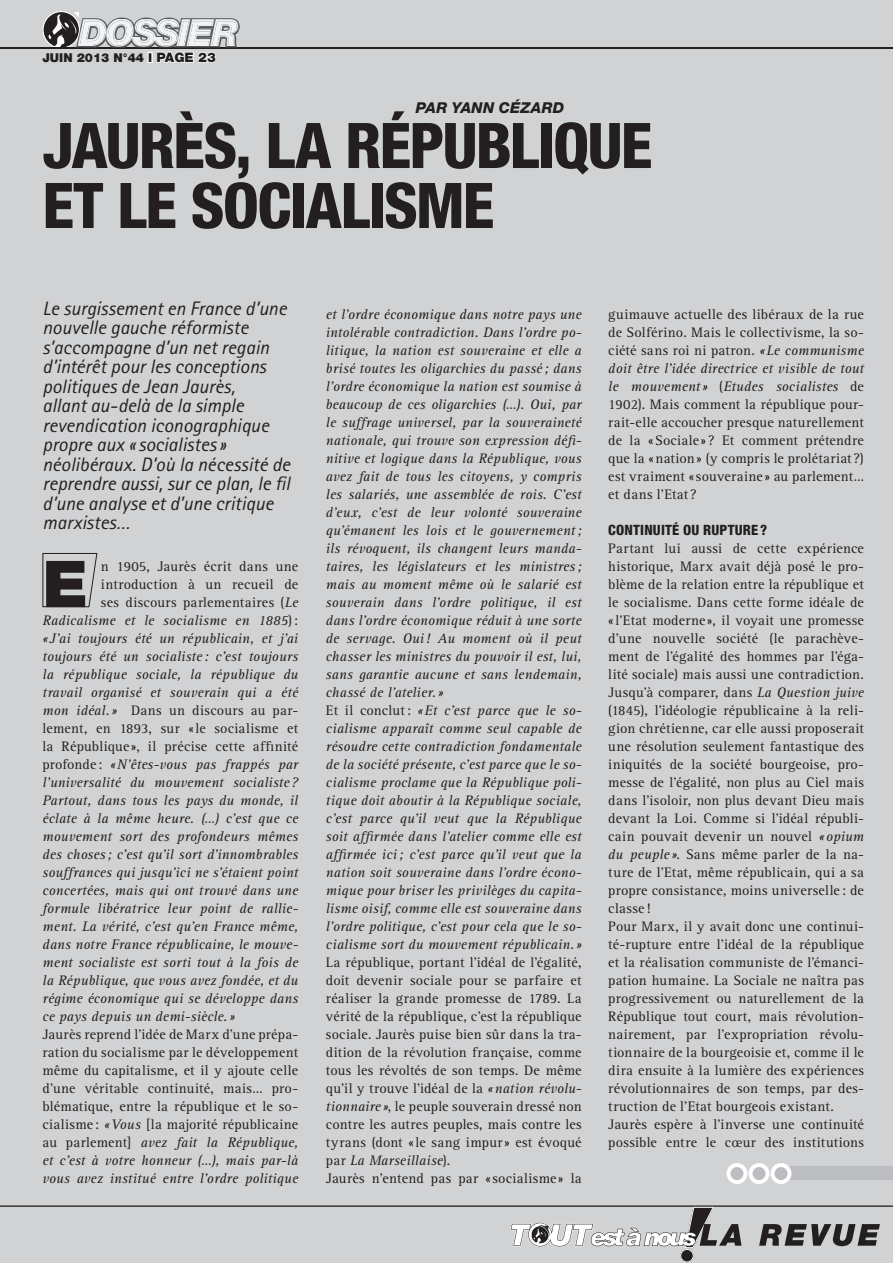
<style>
.page{position:relative;width:893px;height:1263px;background:#d1d2d4}
.page>*{position:absolute;margin:0;border:0;box-sizing:border-box;transform-origin:0 0}
.t1{font:900 64.65px "Helvetica Neue LT Std";color:#231f20}
.t2{font:800 condensed 63px/60px "Helvetica Neue LT Std";letter-spacing:-.02em;color:#231f20}
.t3{font:italic 900 37.5px "Helvetica Neue LT Std";letter-spacing:-.07em;color:#f2f3f4}
.t4{font:italic 19.5px/19.5px "Rotis Sans Serif Std";color:#231f20}
.t5{font:italic 800 15px "Helvetica Neue LT Std";letter-spacing:.015em;color:#231f20}
.t6{font:14.25px/18px "Rotis Serif Std";letter-spacing:.015em;color:#231f20}
.t7{font:italic 14.25px/18px "Rotis Serif Std";letter-spacing:.01em;color:#231f20}
.t8{font:800 condensed 14.25px "Helvetica Neue LT Std";letter-spacing:.18em;color:#231f20}
.t9{font:900 12.3px "Helvetica Neue LT Std";color:#231f20}
.s1{font-size:13.2px}
.s2{font-style:italic}
.s3{font-style:normal}
</style>
<div class="page">
<hr style="left:0;top:48px;width:893px;height:1px;background:#231f20">
<hr style="left:0;top:1205px;width:893px;height:2px;background:#231f20">
<svg style="left:43px;top:11px;width:197px;height:52px"></svg>
<div style="left:680px;top:1249px;width:14px;height:13px;background:#231f20;border:1px solid #231f20;border-radius:50%"></div>
<div style="left:680px;top:1249px;width:14px;height:13px;border:1px solid #fff;border-radius:50%"></div>
<svg style="left:509px;top:1206px;width:371px;height:49px"></svg>
<div style="left:780px;top:1166px;width:113px;height:14px;background:#bcbdc0"></div>
<svg style="left:726px;top:1163px;width:66px;height:21px"></svg>
<svg style="left:42px;top:553px;width:56px;height:54px"></svg>
<h3 class="t3" style="left:79px;top:10px;width:161px">DOSSIER</h3>
<p class="t9" style="left:43px;top:50px;width:175px">JUIN 2013 N°44 I <span class="s1">PAGE 23</span></p>
<p class="t5" style="left:416px;top:99px;width:150px">PAR YANN CÉZARD</p>
<h2 class="t2" style="left:43px;top:115px;width:611px">JAURÈS, LA RÉPUBLIQUE<br>ET LE SOCIALISME</h2>
<p class="t4" style="left:43px;top:298px;width:249px">Le surgissement en France d’une nouvelle gauche réformiste s’accompagne d’un net regain d’intérêt pour les conceptions politiques de Jean Jaurès,<br>allant au-delà de la simple revendication iconographique propre aux « socialistes » néolibéraux. D’où la nécessité de reprendre aussi, sur ce plan, le fil d’une analyse et d’une critique marxistes…</p>
<h1 class="t1" style="left:43px;top:545px;width:47px">E</h1>
<p class="t6" style="left:101px;top:558px;width:199px">n 1905, Jaurès écrit dans une</p>
<p class="t6" style="left:101px;top:576px;width:199px">introduction à un recueil de</p>
<p class="t6" style="left:101px;top:594px;width:199px">ses discours parlementaires (<span class="s2">Le</span></p>
<p class="t7" style="left:43px;top:612px;width:257px">Radicalisme et le socialisme en 1885<span class="s3">) :</span></p>
<p class="t7" style="left:43px;top:630px;width:257px">« J’ai toujours été un républicain, et j’ai</p>
<p class="t7" style="left:43px;top:648px;width:257px">toujours été un socialiste : c’est toujours</p>
<p class="t7" style="left:43px;top:666px;width:257px">la république sociale, la république du</p>
<p class="t7" style="left:43px;top:684px;width:257px">travail organisé et souverain qui a été</p>
<p class="t6" style="left:43px;top:702px;width:257px"><span class="s2">mon idéal. »</span> Dans un discours au par-</p>
<p class="t6" style="left:43px;top:720px;width:257px">lement, en 1893, sur « le socialisme et</p>
<p class="t6" style="left:43px;top:738px;width:257px">la République », il précise cette affinité</p>
<p class="t7" style="left:43px;top:756px;width:257px"><span class="s3">profonde :</span> « N’êtes-vous pas frappés par</p>
<p class="t7" style="left:43px;top:774px;width:257px">l’universalité du mouvement socialiste ?</p>
<p class="t7" style="left:43px;top:792px;width:257px">Partout, dans tous les pays du monde, il</p>
<p class="t7" style="left:43px;top:810px;width:257px">éclate à la même heure. (…) c’est que ce</p>
<p class="t7" style="left:43px;top:828px;width:257px">mouvement sort des profondeurs mêmes</p>
<p class="t7" style="left:43px;top:846px;width:257px">des choses ; c’est qu’il sort d’innombrables</p>
<p class="t7" style="left:43px;top:864px;width:257px">souffrances qui jusqu’ici ne s’étaient point</p>
<p class="t7" style="left:43px;top:882px;width:257px">concertées, mais qui ont trouvé dans une</p>
<p class="t7" style="left:43px;top:900px;width:257px">formule libératrice leur point de rallie-</p>
<p class="t7" style="left:43px;top:918px;width:257px">ment. La vérité, c’est qu’en France même,</p>
<p class="t7" style="left:43px;top:936px;width:257px">dans notre France républicaine, le mouve-</p>
<p class="t7" style="left:43px;top:954px;width:257px">ment socialiste est sorti tout à la fois de</p>
<p class="t7" style="left:43px;top:972px;width:257px">la République, que vous avez fondée, et du</p>
<p class="t7" style="left:43px;top:990px;width:257px">régime économique qui se développe dans</p>
<p class="t7" style="left:43px;top:1008px;width:194px">ce pays depuis un demi-siècle. »</p>
<p class="t6" style="left:43px;top:1026px;width:257px;text-align:justify">Jaurès reprend l’idée de Marx d’une prépa&shy;ration du socialisme par le développement même du capitalisme, et il y ajoute celle d’une véritable continuité, mais… pro&shy;blématique, entre la république et le so&shy;cialisme : <span class="s2">« Vous</span> [la majorité républicaine au parlement] <span class="s2">avez fait la République, et c’est à votre honneur (…), mais par-là vous avez institué entre l’ordre politique</span></p>
<p class="t7" style="left:326px;top:306px;width:257px">et l’ordre économique dans notre pays une intolérable contradiction. Dans l’ordre po&shy;litique, la nation est souveraine et elle a brisé toutes les oligarchies du passé ; dans l’ordre économique la nation est soumise à beaucoup de ces oligarchies (…). Oui, par le suffrage universel, par la souveraineté nationale, qui trouve son expression défi&shy;nitive et logique dans la République, vous avez fait de tous les citoyens, y compris les salariés, une assemblée de rois. C’est d’eux, c’est de leur volonté souveraine qu’émanent les lois et le gouvernement ; ils révoquent, ils changent leurs manda&shy;taires, les législateurs et les ministres ; mais au moment même où le salarié est souverain dans l’ordre politique, il est dans l’ordre économique réduit à une sorte de servage. Oui ! Au moment où il peut chasser les ministres du pouvoir il est, lui, sans garantie aucune et sans lendemain, chassé de l’atelier. »<br><span class="s3">Et il conclut :</span> « Et c’est parce que le so&shy;cialisme apparaît comme seul capable de résoudre cette contradiction fondamentale de la société présente, c’est parce que le so&shy;cialisme proclame que la République poli&shy;tique doit aboutir à la République sociale, c’est parce qu’il veut que la République soit affirmée dans l’atelier comme elle est affirmée ici ; c’est parce qu’il veut que la nation soit souveraine dans l’ordre écono&shy;mique pour briser les privilèges du capita&shy;lisme oisif, comme elle est souveraine dans l’ordre politique, c’est pour cela que le so&shy;cialisme sort du mouvement républicain. »</p>
<p class="t6" style="left:326px;top:954px;width:257px">La république, portant l’idéal de l’égalité, doit devenir sociale pour se parfaire et réaliser la grande promesse de 1789. La vérité de la république, c’est la république sociale. Jaurès puise bien sûr dans la tra&shy;dition de la révolution française, comme tous les révoltés de son temps. De même qu’il y trouve l’idéal de la <span class="s2">« nation révolu&shy;tionnaire »</span>, le peuple souverain dressé non contre les autres peuples, mais contre les tyrans (dont « le sang impur » est évoqué par <span class="s2">La Marseillaise</span>).<br>Jaurès n’entend pas par « socialisme » la</p>
<p class="t6" style="left:608px;top:306px;width:257px;text-align:justify">guimauve actuelle des libéraux de la rue de Solférino. Mais le collectivisme, la so&shy;ciété sans roi ni patron. <span class="s2">« Le communisme doit être l’idée directrice et visible de tout le mouvement »</span> (<span class="s2">Etudes socialistes</span> de 1902). Mais comment la république pour&shy;rait-elle accoucher presque naturellement de la « Sociale » ? Et comment prétendre que la « nation » (y compris le prolétariat ?) est vraiment « souveraine » au parlement… et dans l’Etat ?</p>
<p class="t8" style="left:608px;top:521px;width:160px">CONTINUITÉ OU RUPTURE ?</p>
<p class="t6" style="left:608px;top:540px;width:257px">Partant lui aussi de cette expérience historique, Marx avait déjà posé le pro&shy;blème de la relation entre la république et le socialisme. Dans cette forme idéale de « l’Etat moderne », il voyait une promesse d’une nouvelle société (le parachève&shy;ment de l’égalité des hommes par l’éga&shy;lité sociale) mais aussi une contradiction.<br>Jusqu’à comparer, dans <span class="s2">La Question juive </span>(1845), l’idéologie républicaine à la reli&shy;gion chrétienne, car elle aussi proposerait une résolution seulement fantastique des iniquités de la société bourgeoise, pro&shy;messe de l’égalité, non plus au Ciel mais dans l’isoloir, non plus devant Dieu mais devant la Loi. Comme si l’idéal républi&shy;cain pouvait devenir un nouvel <span class="s2">« opium du peuple »</span>. Sans même parler de la na&shy;ture de l’Etat, même républicain, qui a sa propre consistance, moins universelle : de classe !<br>Pour Marx, il y avait donc une continui&shy;té-rupture entre l’idéal de la république et la réalisation communiste de l’émanci&shy;pation humaine. La Sociale ne naîtra pas progressivement ou naturellement de la République tout court, mais révolution&shy;nairement, par l’expropriation révolu&shy;tionnaire de la bourgeoisie et, comme il le dira ensuite à la lumière des expériences révolutionnaires de son temps, par des&shy;truction de l’Etat bourgeois existant.<br>Jaurès espère à l’inverse une continuité possible entre le cœur des institutions</p>
</div>
